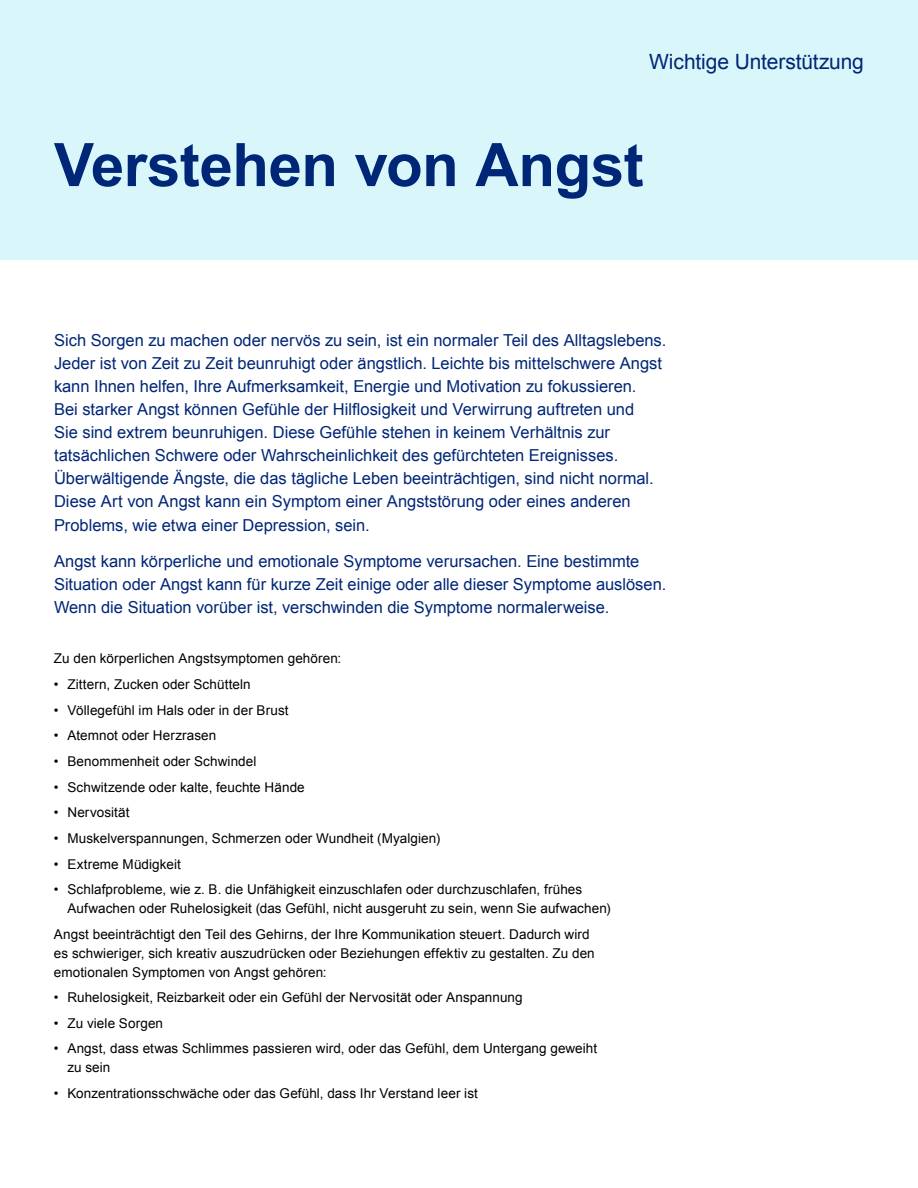
<style>
.page{position:relative;width:918px;height:1188px;background:#fff}
.page>*{position:absolute;margin:0;border:0;box-sizing:border-box;transform-origin:0 0}
.Headline{font:700 60px "Arial";letter-spacing:-.01em;color:#002677}
.Product_label_-_Right_aligned{font:21px "Arial";letter-spacing:-.005em;color:#002677}
.Intro{font:16.5px/23.1px "Arial";color:#002677}
.Body{font:13.5px/18.9px "Arial";letter-spacing:.005em;color:#000}
</style>
<div class="page">
<div style="left:0;top:0;width:918px;height:259px;background:#d9f6fa"></div>
<p class="Product_label_-_Right_aligned" style="left:649px;top:48px;width:216px">Wichtige Unterstützung</p>
<p class="Headline" style="left:54px;top:125px;width:591px">Verstehen von Angst</p>
<p class="Intro" style="left:54px;top:329px;width:614px">Sich Sorgen zu machen oder nervös zu sein, ist ein normaler Teil des Alltagslebens.<br>Jeder ist von Zeit zu Zeit beunruhigt oder ängstlich. Leichte bis mittelschwere Angst kann Ihnen helfen, Ihre Aufmerksamkeit, Energie und Motivation zu fokussieren.<br>Bei starker Angst können Gefühle der Hilflosigkeit und Verwirrung auftreten und<br>Sie sind extrem beunruhigen. Diese Gefühle stehen in keinem Verhältnis zur tatsächlichen Schwere oder Wahrscheinlichkeit des gefürchteten Ereignisses.<br>Überwältigende Ängste, die das tägliche Leben beeinträchtigen, sind nicht normal.<br>Diese Art von Angst kann ein Symptom einer Angststörung oder eines anderen Problems, wie etwa einer Depression, sein.</p>
<p class="Intro" style="left:54px;top:550px;width:614px">Angst kann körperliche und emotionale Symptome verursachen. Eine bestimmte<br>Situation oder Angst kann für kurze Zeit einige oder alle dieser Symptome auslösen.<br>Wenn die Situation vorüber ist, verschwinden die Symptome normalerweise.</p>
<p class="Body" style="left:54px;top:649px;width:289px">Zu den körperlichen Angstsymptomen gehören:</p>
<p class="Body" style="left:54px;top:675px;width:198px">• Zittern, Zucken oder Schütteln</p>
<p class="Body" style="left:54px;top:701px;width:236px">• Völlegefühl im Hals oder in der Brust</p>
<p class="Body" style="left:54px;top:726px;width:164px">• Atemnot oder Herzrasen</p>
<p class="Body" style="left:54px;top:752px;width:204px">• Benommenheit oder Schwindel</p>
<p class="Body" style="left:54px;top:778px;width:252px">• Schwitzende oder kalte, feuchte Hände</p>
<p class="Body" style="left:54px;top:803px;width:77px">• Nervosität</p>
<p class="Body" style="left:54px;top:829px;width:388px">• Muskelverspannungen, Schmerzen oder Wundheit (Myalgien)</p>
<p class="Body" style="left:54px;top:854px;width:128px">• Extreme Müdigkeit</p>
<p class="Body" style="left:67px;top:880px;width:545px;text-indent:-14px">• Schlafprobleme, wie z. B. die Unfähigkeit einzuschlafen oder durchzuschlafen, frühes<br>Aufwachen oder Ruhelosigkeit (das Gefühl, nicht ausgeruht zu sein, wenn Sie aufwachen)</p>
<p class="Body" style="left:54px;top:925px;width:542px">Angst beeinträchtigt den Teil des Gehirns, der Ihre Kommunikation steuert. Dadurch wird es schwieriger, sich kreativ auszudrücken oder Beziehungen effektiv zu gestalten. Zu den emotionalen Symptomen von Angst gehören:</p>
<p class="Body" style="left:54px;top:988px;width:470px">• Ruhelosigkeit, Reizbarkeit oder ein Gefühl der Nervosität oder Anspannung</p>
<p class="Body" style="left:54px;top:1014px;width:111px">• Zu viele Sorgen</p>
<p class="Body" style="left:67px;top:1039px;width:531px;text-indent:-14px">• Angst, dass etwas Schlimmes passieren wird, oder das Gefühl, dem Untergang geweiht zu sein</p>
<p class="Body" style="left:54px;top:1084px;width:425px">• Konzentrationsschwäche oder das Gefühl, dass Ihr Verstand leer ist</p>
</div>
